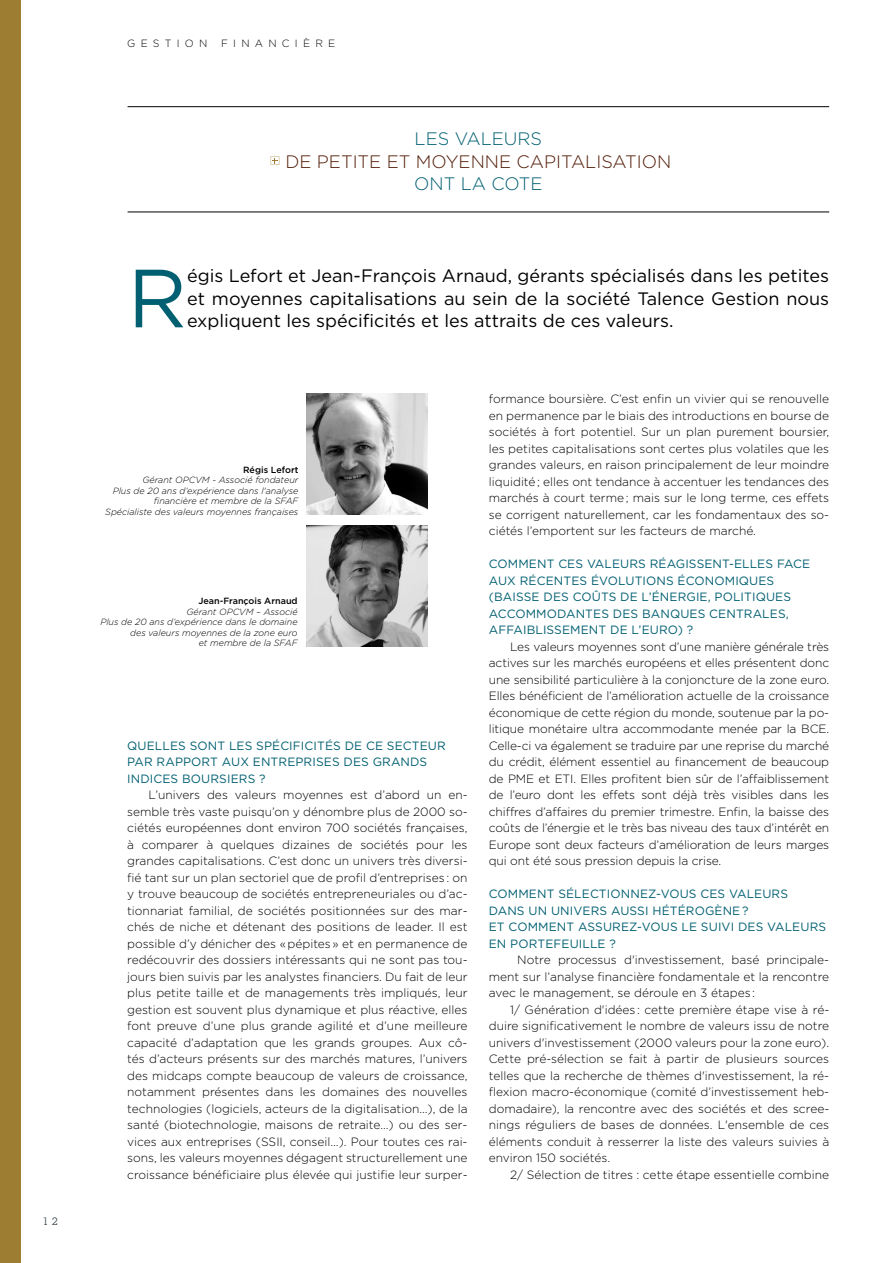
<style>
.page{position:relative;width:893px;height:1263px;background:#fff}
.page>*{position:absolute;margin:0;border:0;box-sizing:border-box;transform-origin:0 0}
.t1{font:82.35px "Gotham";color:#005f71}
.t2{font:18px/22.5px "Gotham";color:#000;text-align:justify}
.t3{font:300 18px "Gotham";color:#521c06}
.t4{font:300 18px "Gotham";color:#005f71}
.t5{font:300 12px/16.5px "Gotham";color:#000;text-align:justify}
.t6{font:12px/16.5px "Gotham";letter-spacing:.01em;color:#005f71}
.t7{font:300 10.5px "Gotham";letter-spacing:.5em;color:#000}
.t8{font:10.5px "Lubalin Graph";color:#324048}
.t9{font:italic 300 9px/10.5px "Gotham";color:#000;text-align:right}
.t10{font:500 9px "Gotham";color:#000}
</style>
<div class="page">
<hr style="left:128px;top:106px;width:701px;height:1px;background:#000">
<hr style="left:128px;top:212px;width:701px;height:1px;background:#000">
<img style="left:306px;top:394px;width:121px;height:120px">
<img style="left:306px;top:525px;width:121px;height:121px">
<div style="left:0;top:0;width:21px;height:1263px;background:#9d7d32"></div>
<svg style="left:271px;top:156px;width:8px;height:9px"></svg>
<p class="t8" style="left:43px;top:1214px;width:17px">1 2</p>
<p class="t7" style="left:127px;top:36px;width:82px">GESTION</p>
<p class="t7" style="left:221px;top:36px;width:116px">FINANCIÈRE</p>
<h2 class="t4" style="left:415px;top:127px;width:129px">LES VALEURS</h2>
<h2 class="t3" style="left:285px;top:150px;width:387px">DE PETITE ET MOYENNE CAPITALISATION</h2>
<h2 class="t4" style="left:414px;top:172px;width:130px">ONT LA COTE</h2>
<h1 class="t1" style="left:128px;top:245px;width:61px">R</h1>
<h2 class="t2" style="left:187px;top:264px;width:644px">égis Lefort et Jean-François Arnaud, gérants spécialisés dans les petites et moyennes capitalisations au sein de la société Talence Gestion nous expliquent les spécificités et les attraits de ces valeurs.</h2>
<p class="t10" style="left:243px;top:463px;width:57px">Régis Lefort</p>
<p class="t9" style="left:105px;top:474px;width:195px">Gérant OPCVM - Associé fondateur<br>Plus de 20 ans d’expérience dans l'analyse financière et membre de la SFAF Spécialiste des valeurs moyennes françaises</p>
<p class="t10" style="left:198px;top:595px;width:101px">Jean-François Arnaud</p>
<p class="t9" style="left:100px;top:606px;width:199px">Gérant OPCVM – Associé<br>Plus de 20 ans d’expérience dans le domaine des valeurs moyennes de la zone euro<br>et membre de la SFAF</p>
<p class="t6" style="left:127px;top:737px;width:320px">QUELLES SONT LES SPÉCIFICITÉS DE CE SECTEUR<br>PAR RAPPORT AUX ENTREPRISES DES GRANDS<br>INDICES BOURSIERS ?</p>
<p class="t5" style="left:127px;top:786px;width:342px;text-indent:21px">L’univers des valeurs moyennes est d’abord un en&shy;semble très vaste puisqu’on y dénombre plus de 2000 so&shy;ciétés européennes dont environ 700 sociétés françaises, à comparer à quelques dizaines de sociétés pour les grandes capitalisations. C’est donc un univers très diversi&shy;fié tant sur un plan sectoriel que de profil d’entreprises : on y trouve beaucoup de sociétés entrepreneuriales ou d’ac&shy;tionnariat familial, de sociétés positionnées sur des mar&shy;chés de niche et détenant des positions de leader. Il est possible d’y dénicher des « pépites » et en permanence de redécouvrir des dossiers intéressants qui ne sont pas tou&shy;jours bien suivis par les analystes financiers. Du fait de leur plus petite taille et de managements très impliqués, leur gestion est souvent plus dynamique et plus réactive, elles font preuve d’une plus grande agilité et d’une meilleure capacité d’adaptation que les grands groupes. Aux cô&shy;tés d’acteurs présents sur des marchés matures, l’univers des midcaps compte beaucoup de valeurs de croissance, notamment présentes dans les domaines des nouvelles technologies (logiciels, acteurs de la digitalisation…), de la santé (biotechnologie, maisons de retraite…) ou des ser&shy;vices aux entreprises (SSII, conseil…). Pour toutes ces rai&shy;sons, les valeurs moyennes dégagent structurellement une croissance bénéficiaire plus élevée qui justifie leur surper-</p>
<p class="t5" style="left:489px;top:390px;width:342px">formance boursière. C’est enfin un vivier qui se renouvelle en permanence par le biais des introductions en bourse de sociétés à fort potentiel. Sur un plan purement boursier, les petites capitalisations sont certes plus volatiles que les grandes valeurs, en raison principalement de leur moindre liquidité ; elles ont tendance à accentuer les tendances des marchés à court terme ; mais sur le long terme, ces effets se corrigent naturellement, car les fondamentaux des so&shy;ciétés l’emportent sur les facteurs de marché.</p>
<p class="t6" style="left:489px;top:556px;width:323px">COMMENT CES VALEURS RÉAGISSENT-ELLES FACE AUX RÉCENTES ÉVOLUTIONS ÉCONOMIQUES (BAISSE DES COÛTS DE L’ÉNERGIE, POLITIQUES ACCOMMODANTES DES BANQUES CENTRALES, AFFAIBLISSEMENT DE L’EURO) ?</p>
<p class="t5" style="left:489px;top:638px;width:342px;text-indent:21px">Les valeurs moyennes sont d’une manière générale très actives sur les marchés européens et elles présentent donc une sensibilité particulière à la conjoncture de la zone euro.<br>Elles bénéficient de l’amélioration actuelle de la croissance économique de cette région du monde, soutenue par la po&shy;litique monétaire ultra accommodante menée par la BCE.<br>Celle-ci va également se traduire par une reprise du marché du crédit, élément essentiel au financement de beaucoup de PME et ETI. Elles profitent bien sûr de l’affaiblissement de l’euro dont les effets sont déjà très visibles dans les chiffres d’affaires du premier trimestre. Enfin, la baisse des coûts de l’énergie et le très bas niveau des taux d’intérêt en Europe sont deux facteurs d’amélioration de leurs marges qui ont été sous pression depuis la crise.</p>
<p class="t6" style="left:489px;top:886px;width:339px">COMMENT SÉLECTIONNEZ-VOUS CES VALEURS DANS UN UNIVERS AUSSI HÉTÉROGÈNE ?<br>ET COMMENT ASSUREZ-VOUS LE SUIVI DES VALEURS EN PORTEFEUILLE ?</p>
<p class="t5" style="left:489px;top:951px;width:342px;text-indent:28px">Notre processus d'investissement, basé principale&shy;ment sur l’analyse financière fondamentale et la rencontre avec le management, se déroule en 3 étapes :</p>
<p class="t5" style="left:489px;top:1001px;width:342px;text-indent:21px">1/ Génération d'idées : cette première étape vise à ré&shy;duire significativement le nombre de valeurs issu de notre univers d'investissement (2000 valeurs pour la zone euro).<br>Cette pré-sélection se fait à partir de plusieurs sources telles que la recherche de thèmes d'investissement, la ré&shy;flexion macro-économique (comité d’investissement heb&shy;domadaire), la rencontre avec des sociétés et des scree&shy;nings réguliers de bases de données. L'ensemble de ces éléments conduit à resserrer la liste des valeurs suivies à environ 150 sociétés.</p>
<p class="t5" style="left:510px;top:1166px;width:321px">2/ Sélection de titres : cette étape essentielle combine</p>
</div>
